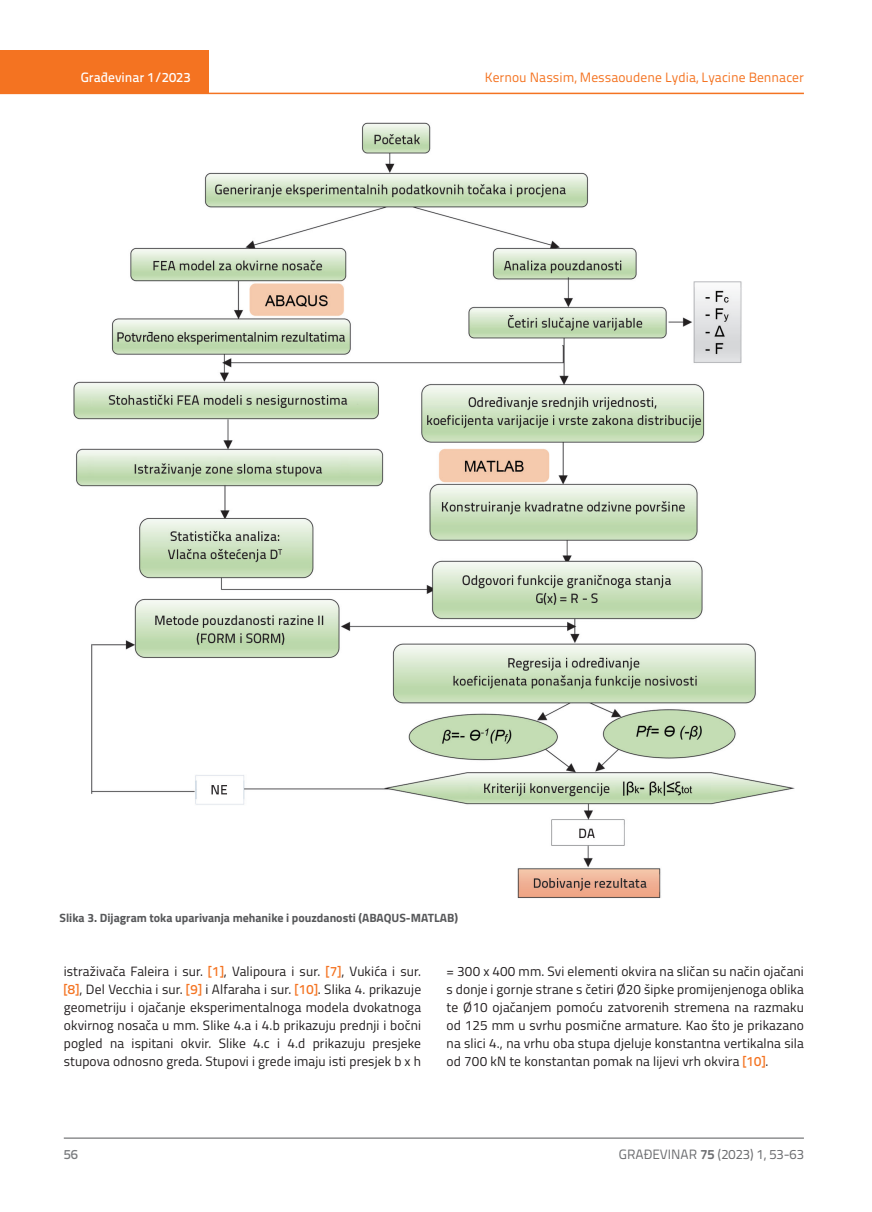
<style>
.page{position:relative;width:872px;height:1212px;background:#fff}
.page>*{position:absolute;margin:0;border:0;box-sizing:border-box;transform-origin:0 0}
.t1{font:13.5px/18px "Titillium";letter-spacing:.01em;color:#231f20;text-align:justify}
.t2{font:13.5px "Titillium Text 22 L";color:#f47321}
.t3{font:13.5px "Titillium Text 22 L";color:#6c6d70}
.t4{font:500 13.5px "Titillium Text 22 L";color:#fff}
.t5{font:500 13.5px "Titillium Text 22 L";color:#787a7d}
.t6{font:700 12px "Titillium";color:#57585a}
.s1{font-family:"Titillium Text 22 L";font-weight:500;color:#f47321}
.s2{font-weight:700}
</style>
<div class="page">
<div style="left:0;top:50px;width:208px;height:44px;background:#f47321"></div>
<hr style="left:0;top:93px;width:804px;height:1px;background:#f47321">
<hr style="left:64px;top:1138px;width:740px;height:1px;background:#57585a">
<img style="left:73px;top:122px;width:722px;height:776px">
<p class="t4" style="left:81px;top:67px;width:111px">Građevinar 1/2023</p>
<p class="t2" style="left:485px;top:68px;width:321px">Kernou Nassim, Messaoudene Lydia, Lyacine Bennacer</p>
<p class="t6" style="left:60px;top:909px;width:400px">Slika 3. Dijagram toka uparivanja mehanike i pouzdanosti (ABAQUS-MATLAB)</p>
<p class="t1" style="left:64px;top:962px;width:359px">istraživača Faleira i sur. <span class="s1">[1]</span>, Valipoura i sur. <span class="s1">[7]</span>, Vukića i sur. <span class="s1">[8]</span>, Del Vecchia i sur. <span class="s1">[9]</span> i Alfaraha i sur. <span class="s1">[10]</span>. Slika 4. prikazuje geometriju i ojačanje eksperimentalnoga modela dvokatnoga okvirnog nosača u mm. Slike 4.a i 4.b prikazuju prednji i bočni pogled na ispitani okvir. Slike 4.c i 4.d prikazuju presjeke stupova odnosno greda. Stupovi i grede imaju isti presjek b x h</p>
<p class="t1" style="left:446px;top:962px;width:359px">= 300 x 400 mm. Svi elementi okvira na sličan su način ojačani s donje i gornje strane s četiri Ø20 šipke promijenjenoga oblika te Ø10 ojačanjem pomoću zatvorenih stremena na razmaku od 125 mm u svrhu posmične armature. Kao što je prikazano na slici 4., na vrhu oba stupa djeluje konstantna vertikalna sila od 700 kN te konstantan pomak na lijevi vrh okvira <span class="s1">[10]</span>.</p>
<p class="t5" style="left:64px;top:1144px;width:16px">56</p>
<p class="t3" style="left:619px;top:1144px;width:186px">GRAĐEVINAR <span class="s2">75</span> (2023) 1, 53-63</p>
</div>
